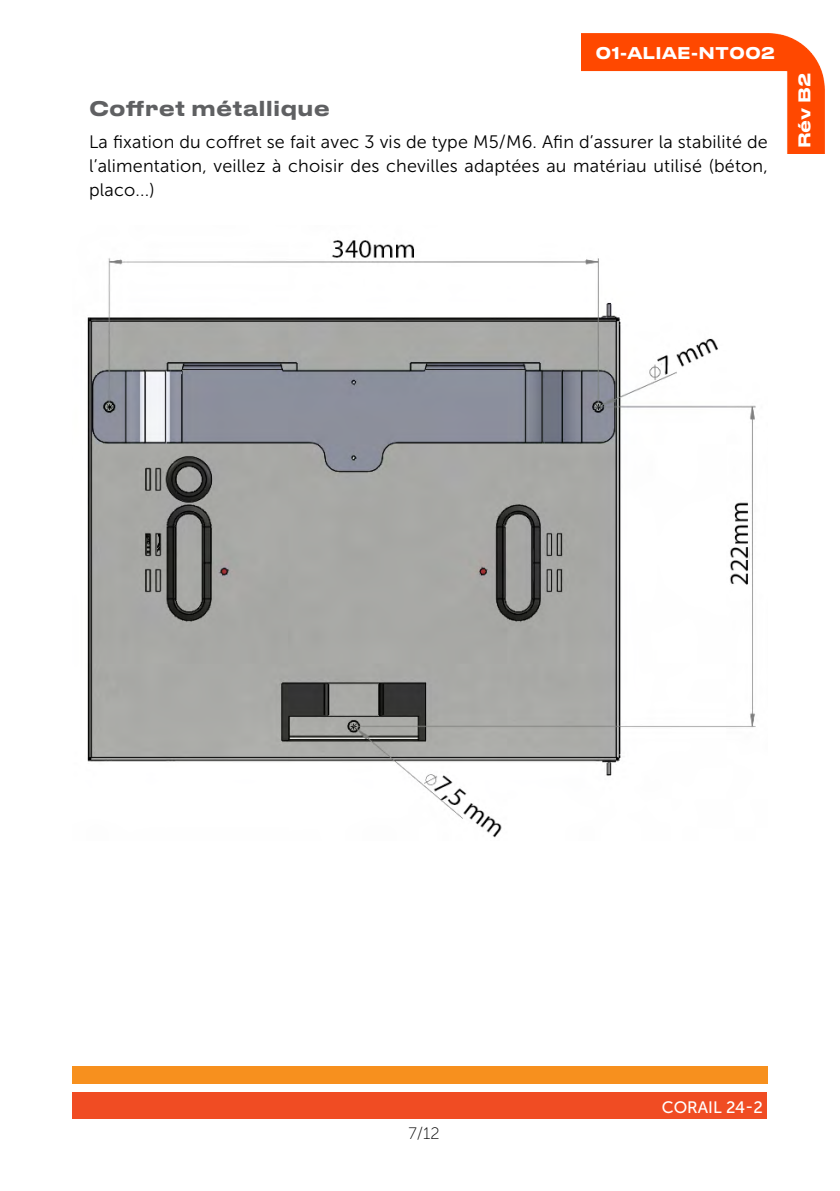
<style>
.page{position:relative;width:840px;height:1191px;background:#fff}
.page>*{position:absolute;margin:0;border:0;box-sizing:border-box;transform-origin:0 0}
.t1{font:500 20px "Druk Text Wide";color:#5f6062}
.t2{font:18px/24px "Museo Sans 300";letter-spacing:.01em;color:#000;text-align:justify}
.t3{font:16.4px "Museo Sans 500";color:#fff}
.t4{font:16.4px "Museo Sans 100";color:#000}
.t5{font:500 16px "Druk Text Wide";color:#fff}
</style>
<div class="page">
<div style="left:72px;top:1066px;width:695px;height:17px;background:#f7901e"></div>
<div style="left:72px;top:1092px;width:694px;height:26px;background:#f04c23"></div>
<img style="left:581px;top:33px;width:243px;height:120px">
<img style="left:87px;top:240px;width:669px;height:598px">
<p class="t5" style="left:595px;top:40px;width:181px">01-ALIAE-NT002</p>
<p class="t1" style="left:89px;top:91px;width:242px">Coffret métallique</p>
<p class="t2" style="left:89px;top:130px;width:680px">La fixation du coffret se fait avec 3 vis de type M5/M6. Afin d’assurer la stabilité de l’alimentation, veillez à choisir des chevilles adaptées au matériau utilisé (béton, placo...)</p>
<p class="t5" style="left:790px;top:148px;width:77px;rotate:-90deg">Rév B2</p>
<p class="t4" style="left:408px;top:1124px;width:33px">7/12</p>
<p class="t3" style="left:661px;top:1098px;width:103px">CORAIL 24-2</p>
</div>
